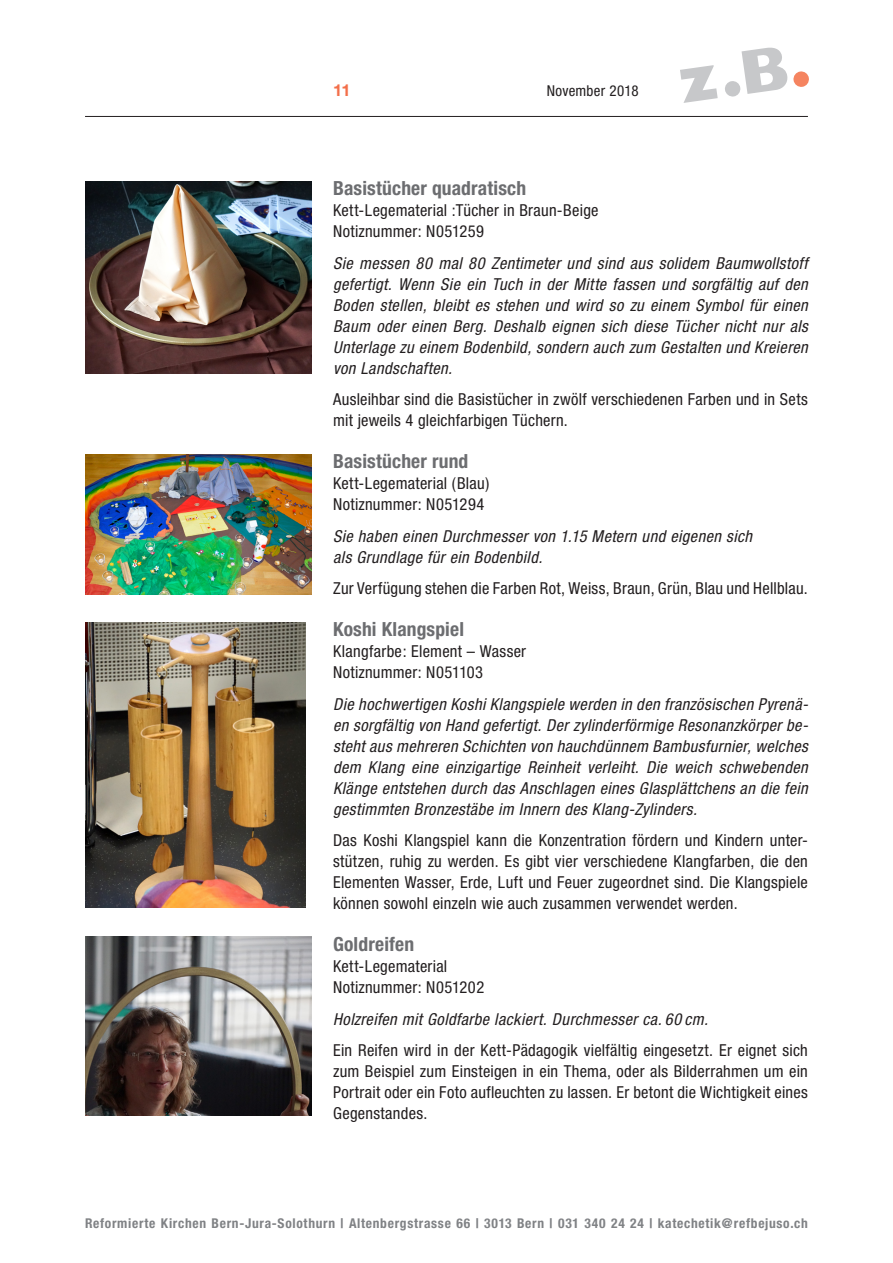
<style>
.page{position:relative;width:893px;height:1263px;background:#fff}
.page>*{position:absolute;margin:0;border:0;box-sizing:border-box;transform-origin:0 0}
.Titel_3_grau{font:700 condensed 19.5px "Helvetica Neue";letter-spacing:.01em;color:#6c6d70}
.Text_z_B__kursiv{font:italic condensed 16.5px/21px "Helvetica Neue LT Pro";letter-spacing:.025em;color:#231f20;text-align:justify}
.Text_z_B{font:condensed 16.5px/21px "Helvetica Neue";letter-spacing:.015em;color:#231f20;text-align:justify}
.t1{font:700 16.5px "Helvetica Neue";color:#f36f4a}
.t2{font:condensed 15px "Helvetica Neue";letter-spacing:.015em;color:#231f20}
.t3{font:700 condensed 13.5px "Helvetica Neue";letter-spacing:.055em;color:#808285}
</style>
<div class="page">
<hr style="left:85px;top:116px;width:723px;height:1px;background:#231f20">
<svg style="left:680px;top:47px;width:129px;height:56px"></svg>
<img style="left:85px;top:182px;width:227px;height:191px">
<img style="left:85px;top:455px;width:227px;height:139px">
<img style="left:85px;top:623px;width:221px;height:285px">
<img style="left:85px;top:936px;width:227px;height:179px">
<p class="t1" style="left:333px;top:80px;width:19px">11</p>
<p class="t2" style="left:547px;top:82px;width:93px">November 2018</p>
<p class="Titel_3_grau" style="left:333px;top:176px;width:195px">Basistücher quadratisch</p>
<p class="Text_z_B" style="left:333px;top:200px;width:267px">Kett-Legematerial :Tücher in Braun-Beige</p>
<p class="Text_z_B" style="left:333px;top:221px;width:152px">Notiznummer: N051259</p>
<p class="Text_z_B__kursiv" style="left:333px;top:252px;width:476px">Sie messen 80 mal 80 Zentimeter und sind aus solidem Baumwollstoff gefertigt. Wenn Sie ein Tuch in der Mitte fassen und sorgfältig auf den Boden stellen, bleibt es stehen und wird so zu einem Symbol für einen Baum oder einen Berg. Deshalb eignen sich diese Tücher nicht nur als Unterlage zu einem Bodenbild, sondern auch zum Gestalten und Kreieren von Landschaften.</p>
<p class="Text_z_B" style="left:333px;top:389px;width:476px">Ausleihbar sind die Basistücher in zwölf verschiedenen Farben und in Sets mit jeweils 4 gleichfarbigen Tüchern.</p>
<p class="Titel_3_grau" style="left:333px;top:449px;width:137px">Basistücher rund</p>
<p class="Text_z_B" style="left:333px;top:473px;width:158px">Kett-Legematerial (Blau)</p>
<p class="Text_z_B" style="left:333px;top:494px;width:153px">Notiznummer: N051294</p>
<p class="Text_z_B__kursiv" style="left:333px;top:525px;width:421px">Sie haben einen Durchmesser von 1.15 Metern und eigenen sich</p>
<p class="Text_z_B__kursiv" style="left:333px;top:546px;width:211px">als Grundlage für ein Bodenbild.</p>
<p class="Text_z_B" style="left:333px;top:578px;width:476px">Zur Verfügung stehen die Farben Rot, Weiss, Braun, Grün, Blau und Hellblau.</p>
<p class="Titel_3_grau" style="left:333px;top:617px;width:132px">Koshi Klangspiel</p>
<p class="Text_z_B" style="left:333px;top:641px;width:195px">Klangfarbe: Element – Wasser</p>
<p class="Text_z_B" style="left:333px;top:662px;width:152px">Notiznummer: N051103</p>
<p class="Text_z_B__kursiv" style="left:333px;top:693px;width:477px">Die hochwertigen Koshi Klangspiele werden in den französischen Pyrenä&shy;en sorgfältig von Hand gefertigt. Der zylinderförmige Resonanzkörper be&shy;steht aus mehreren Schichten von hauchdünnem Bambusfurnier, welches dem Klang eine einzigartige Reinheit verleiht. Die weich schwebenden Klänge entstehen durch das Anschlagen eines Glasplättchens an die fein gestimmten Bronzestäbe im Innern des Klang-Zylinders.</p>
<p class="Text_z_B" style="left:333px;top:830px;width:476px">Das Koshi Klangspiel kann die Konzentration fördern und Kindern unter&shy;stützen, ruhig zu werden. Es gibt vier verschiedene Klangfarben, die den Elementen Wasser, Erde, Luft und Feuer zugeordnet sind. Die Klangspiele können sowohl einzeln wie auch zusammen verwendet werden.</p>
<p class="Titel_3_grau" style="left:333px;top:932px;width:83px">Goldreifen</p>
<p class="Text_z_B" style="left:333px;top:956px;width:116px">Kett-Legematerial</p>
<p class="Text_z_B" style="left:333px;top:977px;width:153px">Notiznummer: N051202</p>
<p class="Text_z_B__kursiv" style="left:333px;top:1008px;width:377px">Holzreifen mit Goldfarbe lackiert. Durchmesser ca. 60 cm.</p>
<p class="Text_z_B" style="left:333px;top:1040px;width:476px">Ein Reifen wird in der Kett-Pädagogik vielfältig eingesetzt. Er eignet sich zum Beispiel zum Einsteigen in ein Thema, oder als Bilderrahmen um ein Portrait oder ein Foto aufleuchten zu lassen. Er betont die Wichtigkeit eines Gegenstandes.</p>
<p class="t3" style="left:85px;top:1215px;width:724px">Reformierte Kirchen Bern-Jura-Solothurn | Altenbergstrasse 66 | 3013 Bern | 031 340 24 24 | katechetik@refbejuso.ch</p>
</div>
